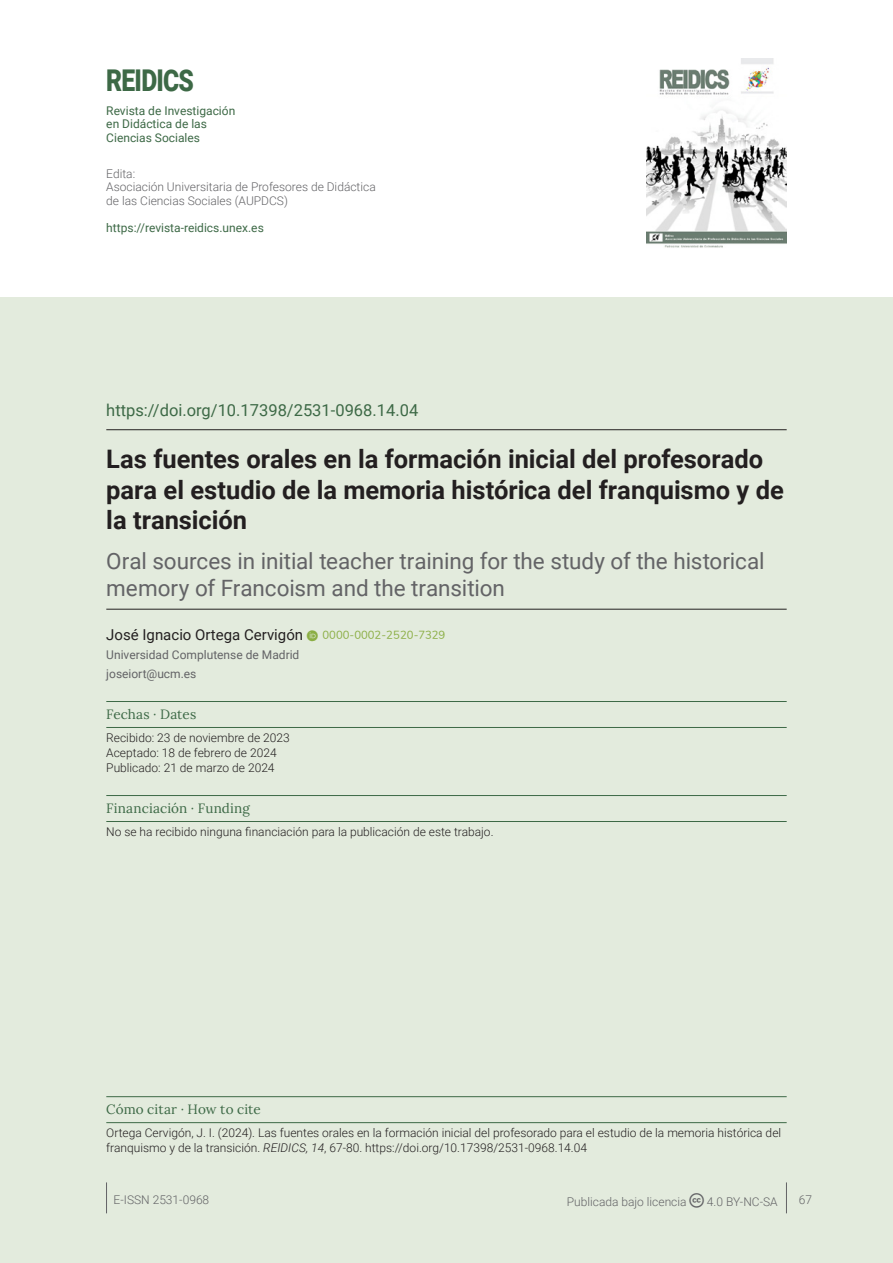
<style>
.page{position:relative;width:893px;height:1263px;background:#fff}
.page>*{position:absolute;margin:0;border:0;box-sizing:border-box;transform-origin:0 0}
.t1{font:900 30px "Roboto";letter-spacing:-.03em;color:#3d6946;scale:.82 1}
.sps_titulo_original{font:700 25.5px/30.6px "Roboto";color:#231f20}
.sps_titulo_traduc{font:22.5px/27px "Roboto";letter-spacing:-.005em;color:#636366}
.sps_doi{font:16.5px "Roboto";color:#3d6946}
.sps_autor_1{font:15px "Roboto";color:#231f20}
.sps_titulo_metadatos{font:13.5px "Lora";letter-spacing:.01em;color:#3d6946}
.sps_texto_metadatos{font:300 12px/15px "Roboto";color:#231f20}
.t2{font:300 12px/13.5px "Roboto";color:#636366}
.t3{font:12px/13.5px "Roboto";color:#3d6946}
.sps_afiliaciones{font:12px "Roboto";color:#636366}
.s1{color:#8bae44}
.s2{font-style:italic}
</style>
<div class="page">
<div style="left:0;top:298px;width:893px;height:965px;background:#e3ebdd"></div>
<hr style="left:106px;top:1182px;width:1px;height:31px;background:#636366">
<hr style="left:786px;top:1182px;width:1px;height:31px;background:#636366">
<hr style="left:106px;top:1096px;width:681px;height:1px;background:#3d6946">
<hr style="left:106px;top:1122px;width:681px;height:1px;background:#3d6946">
<hr style="left:106px;top:429px;width:681px;height:1px;background:#231f20">
<hr style="left:106px;top:609px;width:681px;height:1px;background:#231f20">
<hr style="left:106px;top:701px;width:681px;height:1px;background:#3d6946">
<hr style="left:106px;top:727px;width:681px;height:1px;background:#3d6946">
<hr style="left:106px;top:795px;width:681px;height:1px;background:#3d6946">
<hr style="left:106px;top:821px;width:681px;height:1px;background:#3d6946">
<img style="left:646px;top:58px;width:141px;height:190px">
<h1 class="t1" style="left:106px;top:60px;width:108px">REIDICS</h1>
<p class="t3" style="left:106px;top:103px;width:131px">Revista de Investigación en Didáctica de las<br>Ciencias Sociales</p>
<p class="t2" style="left:106px;top:167px;width:271px">Edita:<br>Asociación Universitaria de Profesores de Didáctica de las Ciencias Sociales (AUPDCS)</p>
<p class="t3" style="left:106px;top:221px;width:159px">https://revista-reidics.unex.es</p>
<p class="sps_doi" style="left:106px;top:399px;width:313px">https://doi.org/10.17398/2531-0968.14.04</p>
<p class="sps_titulo_original" style="left:106px;top:443px;width:679px">Las fuentes orales en la formación inicial del profesorado para el estudio de la memoria histórica del franquismo y de la transición</p>
<p class="sps_titulo_traduc" style="left:106px;top:547px;width:660px">Oral sources in initial teacher training for the study of the historical memory of Francoism and the transition</p>
<p class="sps_autor_1" style="left:106px;top:624px;width:213px">José Ignacio Ortega Cervigón <span class="s1">□</span></p>
<p class="sps_afiliaciones" style="left:106px;top:646px;width:195px">Universidad Complutense de Madrid</p>
<p class="sps_afiliaciones" style="left:106px;top:665px;width:92px">joseiort@ucm.es</p>
<p class="sps_titulo_metadatos" style="left:106px;top:704px;width:92px">Fechas · Dates</p>
<p class="sps_texto_metadatos" style="left:106px;top:730px;width:185px">Recibido: 23 de noviembre de 2023</p>
<p class="sps_texto_metadatos" style="left:106px;top:745px;width:172px">Aceptado: 18 de febrero de 2024</p>
<p class="sps_texto_metadatos" style="left:106px;top:760px;width:170px">Publicado: 21 de marzo de 2024</p>
<p class="sps_titulo_metadatos" style="left:106px;top:798px;width:145px">Financiación · Funding</p>
<p class="sps_texto_metadatos" style="left:106px;top:824px;width:389px">No se ha recibido ninguna financiación para la publicación de este trabajo.</p>
<p class="sps_titulo_metadatos" style="left:106px;top:1099px;width:156px">Cómo citar · How to cite</p>
<p class="sps_texto_metadatos" style="left:106px;top:1125px;width:676px">Ortega Cervigón, J. I. (2024). Las fuentes orales en la formación inicial del profesorado para el estudio de la memoria histórica del franquismo y de la transición. <span class="s2">REIDICS, 14</span>, 67-80. https://doi.org/10.17398/2531-0968.14.04</p>
<p class="t2" style="left:114px;top:1192px;width:97px">E-ISSN 2531-0968</p>
<p class="t2" style="left:567px;top:1194px;width:212px">Publicada bajo licencia ▼❖□□■▲ 4.0 BY-NC-SA</p>
<p class="t2" style="left:799px;top:1192px;width:15px">67</p>
</div>
